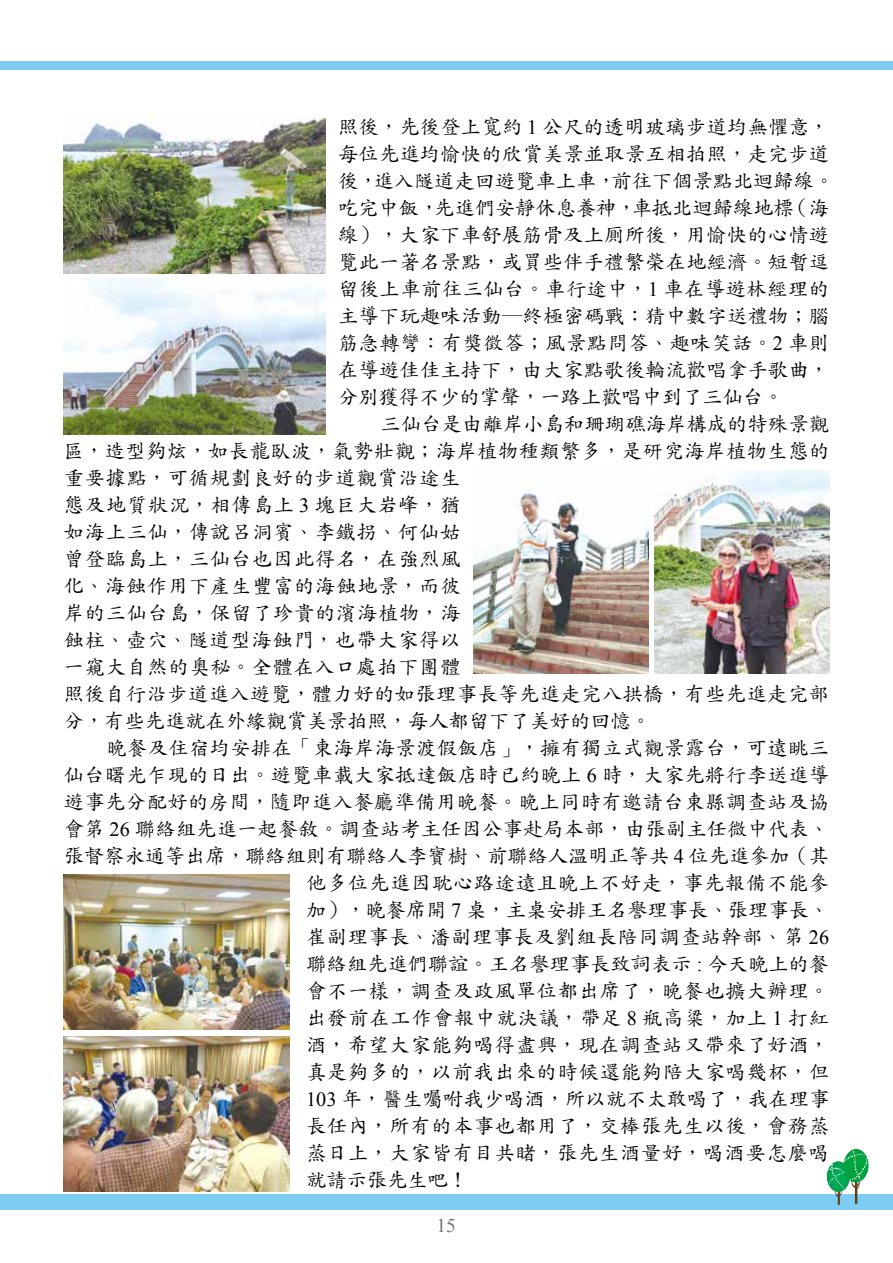
<style>
.page{position:relative;width:893px;height:1263px;background:#fff}
.page>*{position:absolute;margin:0;border:0;box-sizing:border-box;transform-origin:0 0}
.t1{font:20.25px/27px "DF Kai Shu Std W5";letter-spacing:.025em;color:#000}
.t2{font:20.25px "DF Kai Shu Std W5";color:#000}
.t3{font:20.25px "DF Kai Shu Std W5";letter-spacing:.005em;color:#000}
.t4{font:20.25px "DF Kai Shu Std W5";letter-spacing:.045em;color:#000}
.t5{font:19.5px "Times New Roman";color:#727171}
.s1{font-family:"Times New Roman"}
</style>
<div class="page">
<div style="left:0;top:62px;width:893px;height:8px;background:#7ecef4"></div>
<div style="left:0;top:1194px;width:893px;height:15px;background:#7ecef4"></div>
<svg style="left:827px;top:1149px;width:41px;height:56px"></svg>
<img style="left:64px;top:117px;width:261px;height:156px">
<img style="left:64px;top:279px;width:261px;height:156px">
<img style="left:473px;top:485px;width:175px;height:189px">
<img style="left:654px;top:470px;width:175px;height:204px">
<img style="left:64px;top:875px;width:226px;height:154px">
<img style="left:64px;top:1036px;width:226px;height:155px">
<p class="t1" style="left:338px;top:113px;width:498px">照後，先後登上寬約 <span class="s1">1</span> 公尺的透明玻璃步道均無懼意，每位先進均愉快的欣賞美景並取景互相拍照，走完步道後，進入隧道走回遊覽車上車，前往下個景點北迴歸線。吃完中飯，先進們安靜休息養神，車抵北迴歸線地標（海線），大家下車舒展筋骨及上厠所後，用愉快的心情遊覽此一著名景點，或買些伴手禮繁榮在地經濟。短暫逗留後上車前往三仙台。車行途中，<span class="s1">1</span> 車在導遊林經理的主導下玩趣味活動―終極密碼戰：猜中數字送禮物；腦筋急轉彎：有獎徵答；風景點問答、趣味笑話。<span class="s1">2</span> 車則在導遊佳佳主持下，由大家點歌後輪流歡唱拿手歌曲，分別獲得不少的掌聲，一路上歡唱中到了三仙台。</p>
<p class="t1" style="left:64px;top:410px;width:767px;text-indent:317px">三仙台是由離岸小島和珊瑚礁海岸構成的特殊景觀區，造型夠炫，如長龍臥波，氣勢壯觀；海岸植物種類繁多，是研究海岸植物生態的重要據點，可循規劃良好的步道觀賞沿途生<br>態及地質狀況，相傳島上 <span class="s1">3</span> 塊巨大岩峰，猶<br>如海上三仙，傳說呂洞賓、李鐵拐、何仙姑<br>曾登臨島上，三仙台也因此得名，在強烈風<br>化、海蝕作用下產生豐富的海蝕地景，而彼<br>岸的三仙台島，保留了珍貴的濱海植物，海<br>蝕柱、壺穴、隧道型海蝕門，也帶大家得以<br>一窺大自然的奧秘。全體在入ロ處拍下團體<br>照後自行沿步道進入遊覽，體力好的如張理事長等先進走完八拱橋，有些先進走完部分，有些先進就在外緣觀賞美景拍照，每人都留下了美好的回憶。</p>
<p class="t1" style="left:106px;top:734px;width:724px">晚餐及住宿均安排在「東海岸海景渡假飯店」，擁有獨立式觀景露台，可遠眺三</p>
<p class="t1" style="left:64px;top:761px;width:767px">仙台曙光乍現的日出。遊覽車載大家抵達飯店時已約晚上 <span class="s1">6</span> 時，大家先將行李送進導</p>
<p class="t1" style="left:64px;top:788px;width:767px">遊事先分配好的房間，隨即進入餐廳準備用晚餐。晚上同時有邀請台東縣調查站及協</p>
<p class="t1" style="left:64px;top:815px;width:767px">會第 <span class="s1">26</span> 聯絡組先進一起餐敘。調查站考主任因公事赴局本部，由張副主任微中代表、</p>
<p class="t2" style="left:64px;top:845px;width:767px">張督察永通等出席，聯絡組則有聯絡人李寶樹、前聯絡人溫明正等共 <span class="s1">4</span> 位先進參加（其</p>
<p class="t1" style="left:306px;top:869px;width:525px">他多位先進因耽心路途遠且晚上不好走，事先報備不能參</p>
<p class="t2" style="left:306px;top:899px;width:524px">加），晚餐席開 <span class="s1">7</span> 桌，主桌安排王名譽理事長、張理事長、</p>
<p class="t1" style="left:306px;top:923px;width:524px">崔副理事長、潘副理事長及劉組長陪同調查站幹部、第 <span class="s1">26</span></p>
<p class="t2" style="left:306px;top:953px;width:524px">聯絡組先進們聯誼。王名譽理事長致詞表示 <span class="s1">:</span> 今天晚上的餐</p>
<p class="t1" style="left:306px;top:977px;width:524px">會不一樣，調查及政風單位都出席了，晚餐也擴大辦理。</p>
<p class="t4" style="left:306px;top:1007px;width:525px">出發前在工作會報中就決議，帶足 <span class="s1">8</span> 瓶高粱，加上 <span class="s1">1</span> 打紅</p>
<p class="t1" style="left:306px;top:1031px;width:524px">酒，希望大家能夠喝得盡興，現在調查站又帶來了好酒，</p>
<p class="t1" style="left:306px;top:1058px;width:525px">真是夠多的，以前我出來的時候還能夠陪大家喝幾杯，但</p>
<p class="t3" style="left:306px;top:1088px;width:525px"><span class="s1">103</span> 年，醫生囑咐我少喝酒，所以就不太敢喝了，我在理事</p>
<p class="t1" style="left:306px;top:1112px;width:524px">長任內，所有的本事也都用了，交棒張先生以後，會務蒸</p>
<p class="t1" style="left:306px;top:1139px;width:524px">蒸日上，大家皆有目共睹，張先生酒量好，喝酒要怎麼喝</p>
<p class="t2" style="left:306px;top:1169px;width:163px">就請示張先生吧！</p>
<p class="t5" style="left:436px;top:1213px;width:21px">15</p>
</div>
